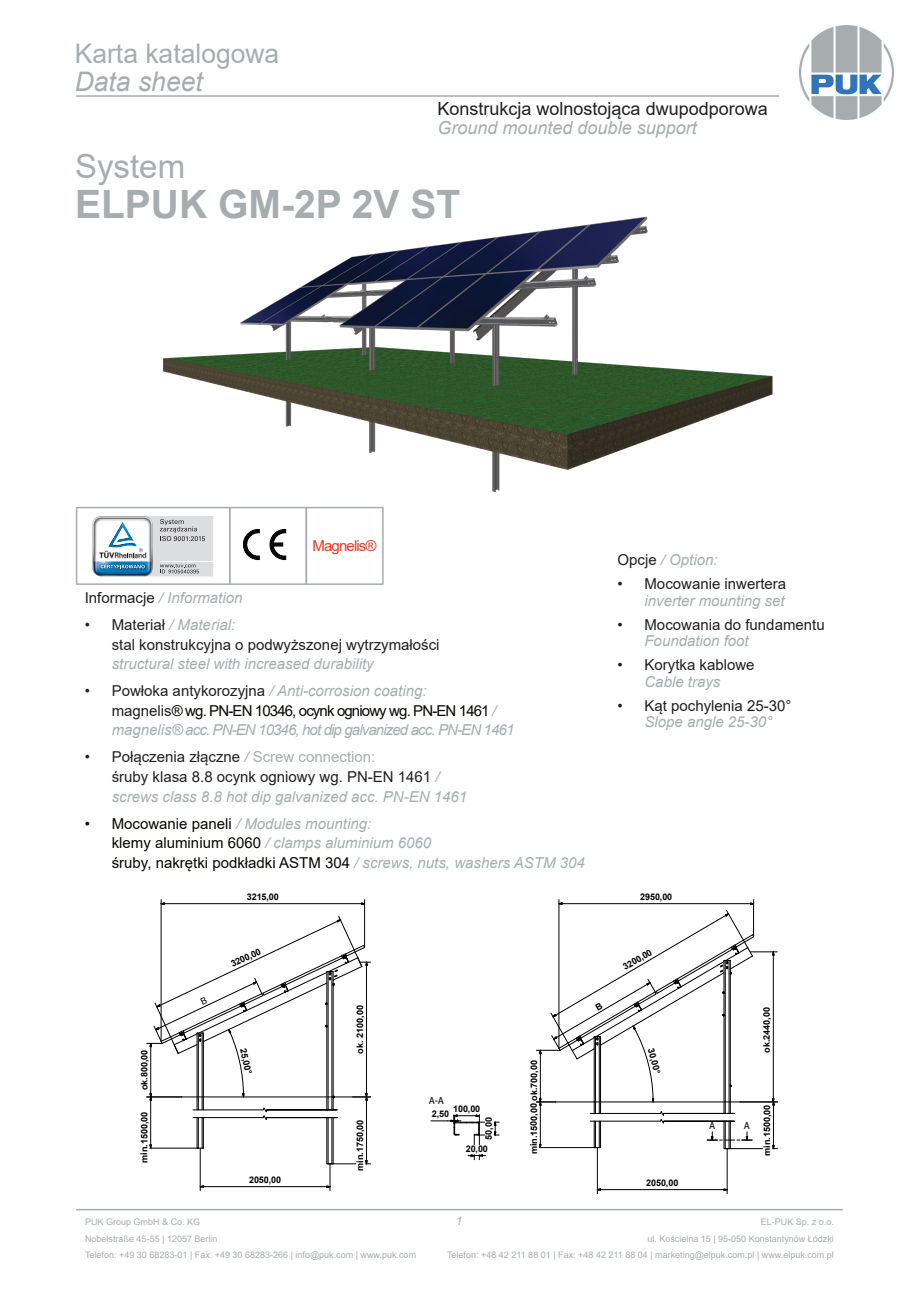
<style>
.page{position:relative;width:919px;height:1289px;background:#fff}
.page>*{position:absolute;margin:0;border:0;box-sizing:border-box;transform-origin:0 0}
.t1{font:700 39px "Arial";color:#a7adaf}
.t2{font:33px "Arial";color:#a7adaf}
.t3{font:27px "Arial";color:#a7adaf}
.t4{font:italic 27px "Arial";color:#a7adaf}
.t5{font:18px "Arial";color:#231f20}
.t6{font:italic 18px "Arial";color:#a7adaf}
.t7{font:15px/19.5px "Arial";color:#231f20}
.t8{font:italic 15px/19.5px "Arial";letter-spacing:-.06em;color:#a7adaf}
.t9{font:italic 15px "Arial";color:#a7adaf}
.t10{font:15px/19.5px "Arial";color:#080704}
.t11{font:15px "Arial";letter-spacing:-.06em;color:#ef3822}
.t12{font:italic 12px "Arial";color:#a7adaf}
.t13{font:9.3px "Tahoma";color:#000}
.t14{font:700 9.15px "Arial";letter-spacing:-.01em;color:#000}
.t15{font:9px/17px "Arial";color:#a7adaf}
.t16{font:700 9px "Arial";letter-spacing:-.01em;color:#000}
.s1{font-style:normal;color:#231f20}
.s2{font-style:italic;color:#a7adaf}
.s3{font-style:normal;color:#080704}
.s4{color:#a7adaf}
</style>
<div class="page">
<img style="left:163px;top:216px;width:610px;height:276px">
<svg style="left:92px;top:516px;width:121px;height:61px"></svg>
<div style="left:76px;top:507px;width:154px;height:78px;border:2px solid #a7adaf"></div>
<img style="left:243px;top:529px;width:44px;height:31px">
<div style="left:229px;top:507px;width:78px;height:78px;border:2px solid #a7adaf"></div>
<div style="left:305px;top:507px;width:78px;height:78px;border:2px solid #a7adaf"></div>
<img style="left:799px;top:26px;width:93px;height:93px">
<hr style="left:77px;top:95px;width:701px;height:2px;background:#a7adaf">
<hr style="left:77px;top:1208px;width:765px;height:2px;background:#a7adaf">
<hr style="left:562px;top:903px;width:188px;height:1px;background:#000">
<hr style="left:753px;top:899px;width:1px;height:37px;background:#000">
<hr style="left:558px;top:899px;width:1px;height:149px;background:#000">
<hr style="left:600px;top:1189px;width:124px;height:1px;background:#000">
<hr style="left:726px;top:1148px;width:1px;height:45px;background:#000">
<hr style="left:597px;top:1147px;width:1px;height:46px;background:#000">
<svg style="left:494px;top:1121px;width:5px;height:14px"></svg>
<svg style="left:468px;top:1154px;width:17px;height:5px"></svg>
<svg style="left:431px;top:1114px;width:53px;height:30px"></svg>
<hr style="left:164px;top:903px;width:197px;height:1px;background:#000">
<hr style="left:364px;top:899px;width:1px;height:48px;background:#000">
<hr style="left:161px;top:899px;width:1px;height:142px;background:#000">
<svg style="left:536px;top:910px;width:241px;height:239px"></svg>
<svg style="left:147px;top:916px;width:223px;height:274px"></svg>
<h3 class="t3" style="left:75px;top:43px;width:206px">Karta katalogowa</h3>
<h3 class="t4" style="left:75px;top:71px;width:129px">Data sheet</h3>
<p class="t5" style="left:437px;top:102px;width:332px">Konstrukcja wolnostojąca dwupodporowa</p>
<p class="t6" style="left:437px;top:121px;width:261px">Ground mounted double support</p>
<h2 class="t2" style="left:75px;top:154px;width:112px">System</h2>
<h1 class="t1" style="left:75px;top:190px;width:387px">ELPUK GM-2P 2V ST</h1>
<p class="t11" style="left:312px;top:540px;width:66px">Magnelis®</p>
<p class="t9" style="left:85px;top:592px;width:159px"><span class="s1">Informacje</span> / Information</p>
<p class="t7" style="left:112px;top:616px;width:329px;text-indent:-27px">• Materiał <span class="s2">/ Material:<br></span>stal konstrukcyjna o podwyższonej wytrzymałości</p>
<p class="t9" style="left:112px;top:658px;width:263px">structural steel with increased durability</p>
<p class="t8" style="left:112px;top:682px;width:404px;text-indent:-27px"><span class="s1">• Powłoka antykorozyjna</span> / Anti-corrosion coating:<br><span class="s1">magnelis</span><span class="s3">® wg. PN-EN 10346, ocynk ogniowy wg. PN-EN 1461</span> / magnelis® acc. PN-EN 10346, hot dip galvanized acc. PN-EN 1461</p>
<p class="t7" style="left:112px;top:748px;width:357px;text-indent:-27px">• Połączenia złączne <span class="s2">/</span> <span class="s4">Screw connection:<br></span>śruby klasa 8.8 ocynk ogniowy wg. PN-EN 1461 <span class="s2">/ screws class 8.8 hot dip galvanized acc. PN-EN 1461</span></p>
<p class="t10" style="left:112px;top:814px;width:474px;text-indent:-27px">• Mocowanie paneli <span class="s2">/ Modules mounting:<br></span>klemy aluminium 6060 <span class="s2">/ clamps aluminium 6060<br></span>śruby, nakrętki podkładki ASTM 304 <span class="s2">/ screws, nuts, washers ASTM 304</span></p>
<p class="t14" style="left:247px;top:893px;width:34px">3215,00</p>
<p class="t16" style="left:141px;top:1090px;width:42px;rotate:-90deg">ok.800,00</p>
<p class="t16" style="left:141px;top:1162px;width:52px;rotate:-90deg">min 1. 500 0, 0</p>
<p class="t14" style="left:230px;top:961px;width:34px;rotate:-25deg">3200,00</p>
<p class="t16" style="left:247px;top:1047px;width:28px;rotate:78deg">25,00°</p>
<p class="t14" style="left:249px;top:1176px;width:34px">2050,00</p>
<p class="t16" style="left:356px;top:1053px;width:50px;rotate:-90deg">ok. 2100,00</p>
<p class="t16" style="left:356px;top:1170px;width:52px;rotate:-90deg">min 1. 750,00</p>
<p class="t13" style="left:429px;top:1096px;width:16px">A-A</p>
<p class="t14" style="left:453px;top:1105px;width:29px">100,00</p>
<p class="t14" style="left:432px;top:1110px;width:19px">2,50</p>
<p class="t16" style="left:485px;top:1139px;width:24px;rotate:-90deg">50,00</p>
<p class="t14" style="left:465px;top:1145px;width:24px">20,00</p>
<p class="t16" style="left:530px;top:1154px;width:95px;rotate:-90deg">min 1. 500,00 ok.700,00</p>
<p class="t9" style="left:617px;top:554px;width:102px"><span class="s1">Opcje</span> / Option:</p>
<p class="t7" style="left:617px;top:575px;width:170px">• Mocowanie inwertera</p>
<p class="t9" style="left:644px;top:594px;width:142px">inverter mounting set</p>
<p class="t7" style="left:617px;top:616px;width:209px">• Mocowania do fundamentu</p>
<p class="t9" style="left:644px;top:635px;width:106px">Foundation foot</p>
<p class="t7" style="left:617px;top:656px;width:139px">• Korytka kablowe</p>
<p class="t9" style="left:644px;top:675px;width:77px">Cable trays</p>
<p class="t7" style="left:617px;top:697px;width:175px">• Kąt pochylenia 25-30°</p>
<p class="t9" style="left:644px;top:716px;width:129px">Slope angle 25-30°</p>
<p class="t14" style="left:640px;top:893px;width:34px">2950,00</p>
<p class="t14" style="left:621px;top:964px;width:34px;rotate:-30deg">3200,00</p>
<p class="t16" style="left:654px;top:1047px;width:28px;rotate:75deg">30,00°</p>
<p class="t14" style="left:646px;top:1179px;width:34px">2050,00</p>
<p class="t16" style="left:763px;top:1052px;width:47px;rotate:-90deg">ok 2. 440 0, 0</p>
<p class="t13" style="left:709px;top:1121px;width:7px">A</p>
<p class="t13" style="left:744px;top:1121px;width:7px">A</p>
<p class="t16" style="left:763px;top:1155px;width:52px;rotate:-90deg">min 1. 500 0, 0</p>
<p class="t15" style="left:85px;top:1213px;width:332px">PUK Group GmbH &amp; Co. KG<br>Nobelstraße 45-55 | 12057 Berlin<br>Telefon: +49 30 68283-01 | Fax: +49 30 68283-266 | info@puk.com | www.puk.com</p>
<p class="t12" style="left:456px;top:1215px;width:8px">1</p>
<p class="t15" style="left:447px;top:1213px;width:388px;text-align:right">EL-PUK Sp. z o.o.<br>ul. Kościelna 15 | 95-050 Konstantynów Łódzki<br>Telefon: +48 42 211 88 01 | Fax: +48 42 211 88 04 | marketing@elpuk.com.pl | www.elpuk.com.pl</p>
</div>
